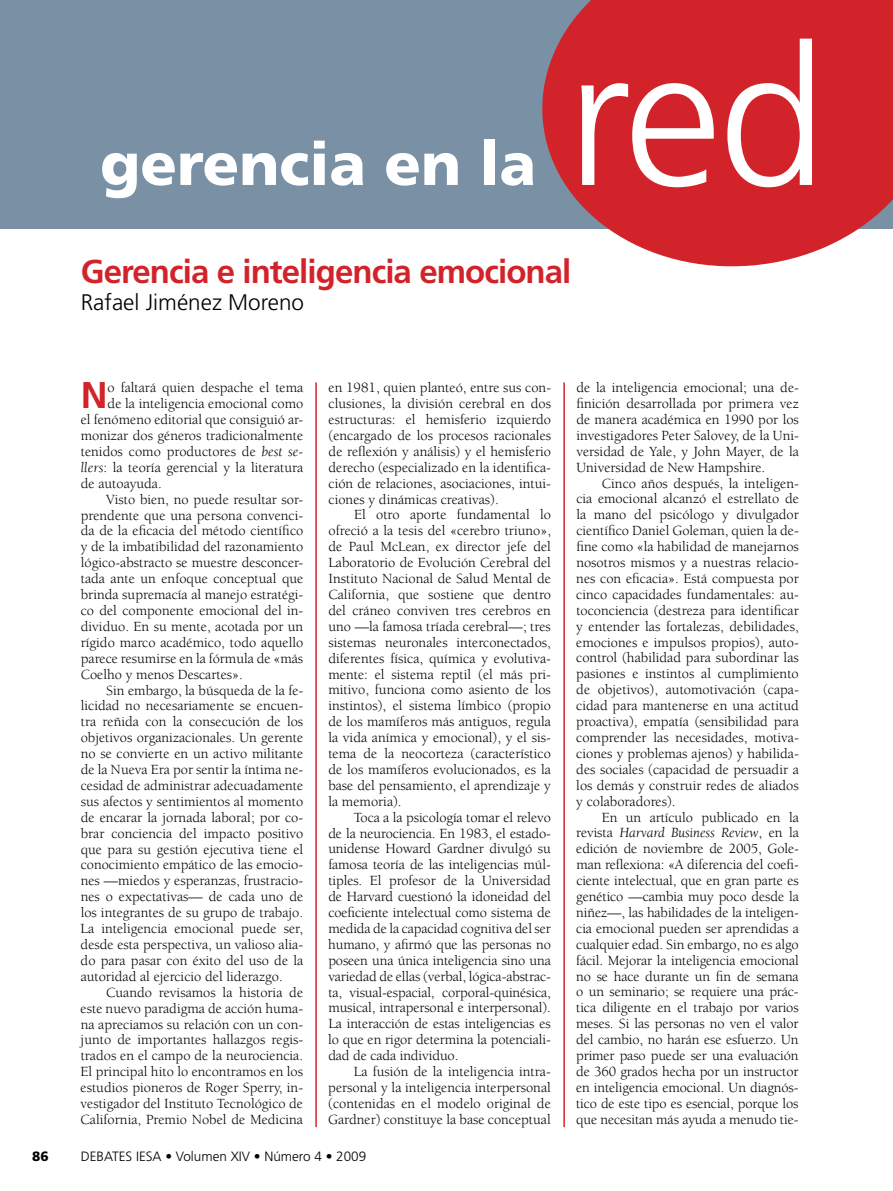
<style>
.page{position:relative;width:893px;height:1191px;background:#fff}
.page>*{position:absolute;margin:0;border:0;box-sizing:border-box;transform-origin:0 0}
.t1{font:300 195px "Frutiger";color:#fff}
.t2{font:900 60px "Frutiger";color:#fff}
.t3{font:700 37.2px "Frutiger";color:#d2232a}
.t4{font:700 33px "Frutiger";letter-spacing:-.03em;color:#d2232a}
.t5{font:300 22.5px "Frutiger";color:#000}
.t6{font:14.4px/15.9px "Berkeley";color:#000;text-align:justify}
.t7{font:300 13.5px "Frutiger";color:#000}
.t8{font:900 13.5px "Frutiger";color:#000}
.s1{font-style:italic}
</style>
<div class="page">
<div style="left:0;top:0;width:893px;height:229px;background:#7a91a5"></div>
<svg style="left:542px;top:0;width:350px;height:267px;background:#d0383f"></svg>
<svg style="left:892px;top:0;width:1px;height:200px"></svg>
<hr style="left:315px;top:382px;width:2px;height:745px;background:#d2232a">
<hr style="left:563px;top:382px;width:2px;height:745px;background:#d2232a">
<h2 class="t2" style="left:100px;top:128px;width:437px">gerencia en la</h2>
<h1 class="t1" style="left:567px;top:7px;width:261px">red</h1>
<h3 class="t4" style="left:81px;top:252px;width:492px">Gerencia e inteligencia emocional</h3>
<h3 class="t5" style="left:81px;top:289px;width:225px">Rafael Jiménez Moreno</h3>
<h3 class="t3" style="left:81px;top:373px;width:28px">N</h3>
<p class="t6" style="left:108px;top:380px;width:197px">o faltará quien despache el tema</p>
<p class="t6" style="left:108px;top:396px;width:197px">de la inteligencia emocional como</p>
<p class="t6" style="left:81px;top:412px;width:224px">el fenómeno editorial que consiguió ar-</p>
<p class="t6" style="left:81px;top:428px;width:224px">monizar dos géneros tradicionalmente</p>
<p class="t6" style="left:81px;top:444px;width:224px">tenidos como productores de <span class="s1">best se-</span></p>
<p class="t6" style="left:81px;top:460px;width:224px"><span class="s1">llers</span>: la teoría gerencial y la literatura</p>
<p class="t6" style="left:81px;top:475px;width:83px">de autoayuda.</p>
<p class="t6" style="left:106px;top:491px;width:198px">Visto bien, no puede resultar sor-</p>
<p class="t6" style="left:81px;top:507px;width:224px">prendente que una persona convenci-</p>
<p class="t6" style="left:81px;top:523px;width:224px">da de la eficacia del método científico</p>
<p class="t6" style="left:81px;top:539px;width:224px">y de la imbatibilidad del razonamiento</p>
<p class="t6" style="left:81px;top:555px;width:224px">lógico-abstracto se muestre desconcer-</p>
<p class="t6" style="left:81px;top:571px;width:224px">tada ante un enfoque conceptual que</p>
<p class="t6" style="left:81px;top:587px;width:224px">brinda supremacía al manejo estratégi-</p>
<p class="t6" style="left:81px;top:603px;width:224px">co del componente emocional del in-</p>
<p class="t6" style="left:81px;top:619px;width:224px">dividuo. En su mente, acotada por un</p>
<p class="t6" style="left:81px;top:634px;width:224px">rígido marco académico, todo aquello</p>
<p class="t6" style="left:81px;top:650px;width:224px">parece resumirse en la fórmula de «más</p>
<p class="t6" style="left:81px;top:666px;width:164px">Coelho y menos Descartes».</p>
<p class="t6" style="left:106px;top:682px;width:198px">Sin embargo, la búsqueda de la fe-</p>
<p class="t6" style="left:81px;top:698px;width:224px">licidad no necesariamente se encuen-</p>
<p class="t6" style="left:81px;top:714px;width:224px">tra reñida con la consecución de los</p>
<p class="t6" style="left:81px;top:730px;width:224px">objetivos organizacionales. Un gerente</p>
<p class="t6" style="left:81px;top:746px;width:224px">no se convierte en un activo militante</p>
<p class="t6" style="left:81px;top:762px;width:224px">de la Nueva Era por sentir la íntima ne-</p>
<p class="t6" style="left:81px;top:777px;width:224px">cesidad de administrar adecuadamente</p>
<p class="t6" style="left:81px;top:793px;width:224px">sus afectos y sentimientos al momento</p>
<p class="t6" style="left:81px;top:809px;width:224px">de encarar la jornada laboral; por co-</p>
<p class="t6" style="left:81px;top:825px;width:224px">brar conciencia del impacto positivo</p>
<p class="t6" style="left:81px;top:841px;width:224px">que para su gestión ejecutiva tiene el</p>
<p class="t6" style="left:81px;top:857px;width:224px">conocimiento empático de las emocio-</p>
<p class="t6" style="left:81px;top:873px;width:224px">nes —miedos y esperanzas, frustracio-</p>
<p class="t6" style="left:81px;top:889px;width:224px">nes o expectativas— de cada uno de</p>
<p class="t6" style="left:81px;top:905px;width:224px">los integrantes de su grupo de trabajo.</p>
<p class="t6" style="left:81px;top:921px;width:224px">La inteligencia emocional puede ser,</p>
<p class="t6" style="left:81px;top:936px;width:224px">desde esta perspectiva, un valioso alia-</p>
<p class="t6" style="left:81px;top:952px;width:224px">do para pasar con éxito del uso de la</p>
<p class="t6" style="left:81px;top:968px;width:204px">autoridad al ejercicio del liderazgo.</p>
<p class="t6" style="left:106px;top:984px;width:198px">Cuando revisamos la historia de</p>
<p class="t6" style="left:81px;top:1000px;width:224px">este nuevo paradigma de acción huma-</p>
<p class="t6" style="left:81px;top:1016px;width:224px">na apreciamos su relación con un con-</p>
<p class="t6" style="left:81px;top:1032px;width:224px">junto de importantes hallazgos regis-</p>
<p class="t6" style="left:81px;top:1048px;width:224px">trados en el campo de la neurociencia.</p>
<p class="t6" style="left:81px;top:1064px;width:224px">El principal hito lo encontramos en los</p>
<p class="t6" style="left:81px;top:1080px;width:224px">estudios pioneros de Roger Sperry, in-</p>
<p class="t6" style="left:81px;top:1095px;width:224px">vestigador del Instituto Tecnológico de</p>
<p class="t6" style="left:81px;top:1111px;width:224px">California, Premio Nobel de Medicina</p>
<p class="t6" style="left:329px;top:380px;width:224px">en 1981, quien planteó, entre sus con&shy;clusiones, la división cerebral en dos estructuras: el hemisferio izquierdo (encargado de los procesos racionales de reflexión y análisis) y el hemisferio derecho (especializado en la identifica&shy;ción de relaciones, asociaciones, intui&shy;ciones y dinámicas creativas).</p>
<p class="t6" style="left:328px;top:507px;width:224px;text-indent:26px">El otro aporte fundamental lo ofreció a la tesis del «cerebro triuno», de Paul McLean, ex director jefe del Laboratorio de Evolución Cerebral del Instituto Nacional de Salud Mental de California, que sostiene que dentro del cráneo conviven tres cerebros en uno —la famosa tríada cerebral—; tres sistemas neuronales interconectados, diferentes física, química y evolutiva&shy;mente: el sistema reptil (el más pri&shy;mitivo, funciona como asiento de los instintos), el sistema límbico (propio de los mamíferos más antiguos, regula la vida anímica y emocional), y el sis&shy;tema de la neocorteza (característico de los mamíferos evolucionados, es la base del pensamiento, el aprendizaje y la memoria).</p>
<p class="t6" style="left:328px;top:809px;width:224px;text-indent:26px">Toca a la psicología tomar el relevo de la neurociencia. En 1983, el estado&shy;unidense Howard Gardner divulgó su famosa teoría de las inteligencias múl&shy;tiples. El profesor de la Universidad de Harvard cuestionó la idoneidad del coeficiente intelectual como sistema de medida de la capacidad cognitiva del ser humano, y afirmó que las personas no poseen una única inteligencia sino una variedad de ellas (verbal, lógica-abstrac&shy;ta, visual-espacial, corporal-quinésica, musical, intrapersonal e interpersonal).<br>La interacción de estas inteligencias es lo que en rigor determina la potenciali&shy;dad de cada individuo.</p>
<p class="t6" style="left:328px;top:1064px;width:224px;text-indent:26px">La fusión de la inteligencia intra&shy;personal y la inteligencia interpersonal (contenidas en el modelo original de Gardner) constituye la base conceptual</p>
<p class="t8" style="left:32px;top:1148px;width:18px">86</p>
<p class="t7" style="left:81px;top:1148px;width:287px">DEBATES IESA • Volumen XIV • Número 4 • 2009</p>
<p class="t6" style="left:576px;top:380px;width:224px">de la inteligencia emocional; una de&shy;finición desarrollada por primera vez de manera académica en 1990 por los investigadores Peter Salovey, de la Uni&shy;versidad de Yale, y John Mayer, de la Universidad de New Hampshire.</p>
<p class="t6" style="left:576px;top:475px;width:224px;text-indent:26px">Cinco años después, la inteligen&shy;cia emocional alcanzó el estrellato de la mano del psicólogo y divulgador científico Daniel Goleman, quien la de&shy;fine como «la habilidad de manejarnos nosotros mismos y a nuestras relacio&shy;nes con eficacia». Está compuesta por cinco capacidades fundamentales: au&shy;toconciencia (destreza para identificar y entender las fortalezas, debilidades, emociones e impulsos propios), auto&shy;control (habilidad para subordinar las pasiones e instintos al cumplimiento de objetivos), automotivación (capa&shy;cidad para mantenerse en una actitud proactiva), empatía (sensibilidad para comprender las necesidades, motiva&shy;ciones y problemas ajenos) y habilida&shy;des sociales (capacidad de persuadir a los demás y construir redes de aliados y colaboradores).</p>
<p class="t6" style="left:576px;top:809px;width:224px;text-indent:26px">En un artículo publicado en la revista <span class="s1">Harvard Business Review</span>, en la edición de noviembre de 2005, Gole&shy;man reflexiona: «A diferencia del coefi&shy;ciente intelectual, que en gran parte es genético —cambia muy poco desde la niñez—, las habilidades de la inteligen&shy;cia emocional pueden ser aprendidas a cualquier edad. Sin embargo, no es algo fácil. Mejorar la inteligencia emocional no se hace durante un fin de semana o un seminario; se requiere una prác&shy;tica diligente en el trabajo por varios meses. Si las personas no ven el valor del cambio, no harán ese esfuerzo. Un primer paso puede ser una evaluación de 360 grados hecha por un instructor en inteligencia emocional. Un diagnós&shy;tico de este tipo es esencial, porque los que necesitan más ayuda a menudo tie-</p>
</div>
